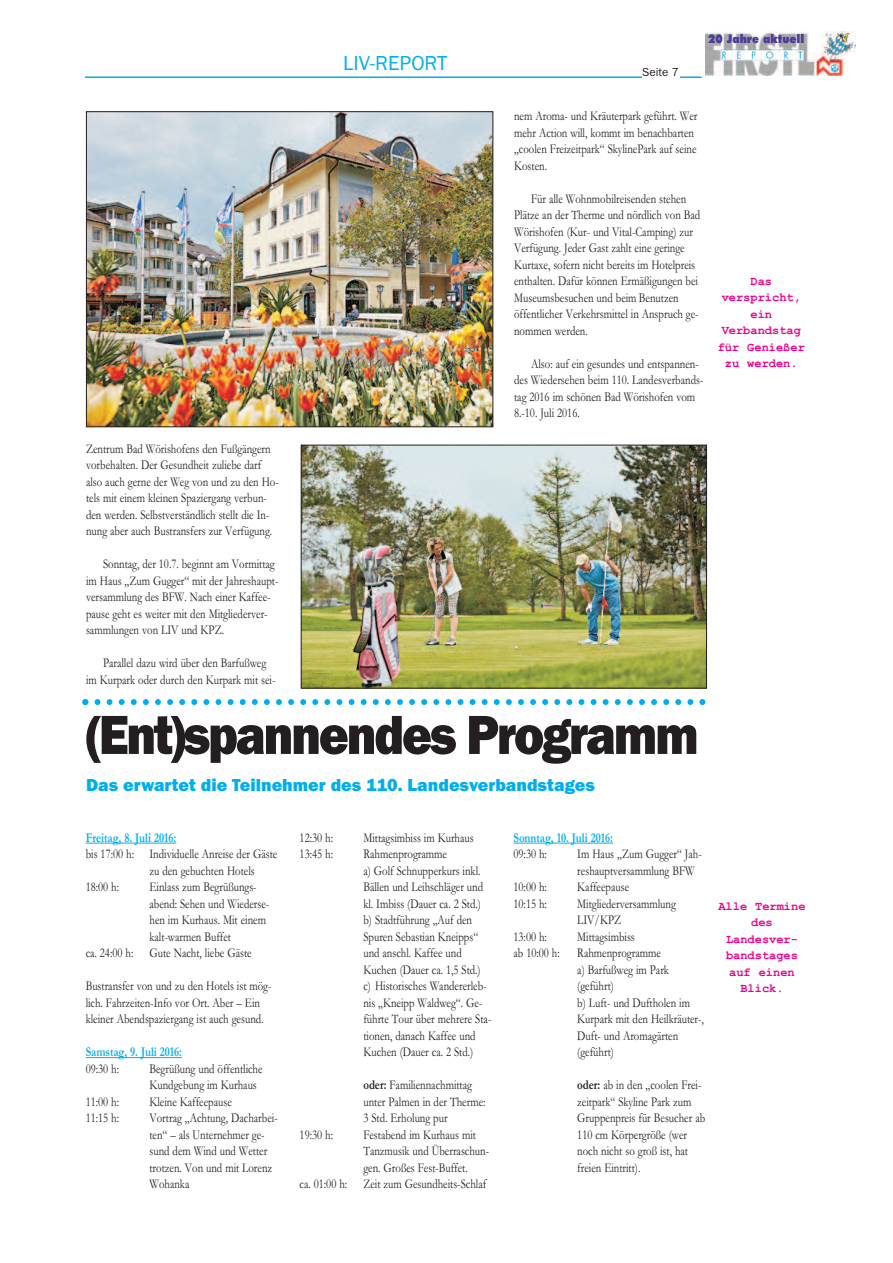
<style>
.page{position:relative;width:893px;height:1263px;background:#fff}
.page>*{position:absolute;margin:0;border:0;box-sizing:border-box;transform-origin:0 0}
.t1{font:800 57px "Franklin Gothic";letter-spacing:-.045em;color:#231f20;scale:.9 1}
.t2{font:21px "Franklin Gothic";color:#00aeef}
.t3{font:800 18px "Franklin Gothic";color:#00aeef}
.t4{font:13.5px/16.5px "Garamond";color:#231f20;scale:.8 1}
.t5{font:700 13.5px "Garamond";color:#00aeef;scale:.8 1}
.t6{font:700 12px/16.5px "Courier New";color:#ed028c;text-align:center}
.t7{font:900 12px "Futura BT";color:#4e3b98;scale:.9 1}
.t8{font:12px "Franklin Gothic";color:#231f20}
.s1{font-weight:700}
</style>
<div class="page">
<hr style="left:85px;top:76px;width:617px;height:2px;background:#00aeef">
<img style="left:705px;top:32px;width:150px;height:44px">
<div style="left:643px;top:67px;width:37px;height:14px;background:#fff"></div>
<svg style="left:82px;top:699px;width:623px;height:6px"></svg>
<hr style="left:86px;top:843px;width:90px;height:1px;background:#00aeef">
<hr style="left:86px;top:1057px;width:96px;height:1px;background:#00aeef">
<hr style="left:513px;top:843px;width:100px;height:1px;background:#00aeef">
<img style="left:88px;top:113px;width:403px;height:312px">
<div style="left:86px;top:111px;width:407px;height:316px;border:1px solid #231f20"></div>
<img style="left:303px;top:447px;width:402px;height:239px">
<div style="left:301px;top:445px;width:406px;height:243px;border:1px solid #231f20"></div>
<h2 class="t2" style="left:343px;top:50px;width:106px">LIV-REPORT</h2>
<p class="t4" style="left:86px;top:440px;width:242px">Zentrum Bad Wörishofens den Fußgängern vorbehalten. Der Gesundheit zuliebe darf also auch gerne der Weg von und zu den Ho&shy;tels mit einem kleinen Spaziergang verbun&shy;den werden. Selbstverständlich stellt die In&shy;nung aber auch Bustransfers zur Verfügung.</p>
<p class="t4" style="left:86px;top:555px;width:242px;text-indent:17px">Sonntag, der 10.7. beginnt am Vormittag im Haus „Zum Gugger“ mit der Jahreshaupt&shy;versammlung des BFW. Nach einer Kaffee&shy;pause geht es weiter mit den Mitgliederver&shy;sammlungen von LIV und KPZ.</p>
<p class="t4" style="left:86px;top:654px;width:238px;text-align:center">Parallel dazu wird über den Barfußweg<br>im Kurpark oder durch den Kurpark mit sei-</p>
<p class="t8" style="left:643px;top:64px;width:38px">Seite 7</p>
<p class="t7" style="left:708px;top:31px;width:108px">20 Jahre aktuell</p>
<p class="t4" style="left:514px;top:107px;width:231px">nem Aroma- und Kräuterpark geführt. Wer mehr Action will, kommt im benachbarten „coolen Freizeitpark“ SkylinePark auf seine Kosten.</p>
<p class="t4" style="left:514px;top:190px;width:234px;text-indent:17px">Für alle Wohnmobilreisenden stehen Plätze an der Therme und nördlich von Bad Wörishofen (Kur- und Vital-Camping) zur Verfügung. Jeder Gast zahlt eine geringe Kurtaxe, sofern nicht bereits im Hotelpreis enthalten. Dafür können Ermäßigungen bei Museumsbesuchen und beim Benutzen öffentlicher Verkehrsmittel in Anspruch ge&shy;nommen werden.</p>
<p class="t4" style="left:514px;top:355px;width:238px;text-indent:17px">Also: auf ein gesundes und entspannen&shy;des Wiedersehen beim 110. Landesverbands&shy;tag 2016 im schönen Bad Wörishofen vom 8.-10. Juli 2016.</p>
<p class="t6" style="left:718px;top:272px;width:89px">Das verspricht, ein<br>Verbandstag für Genießer zu werden.</p>
<h1 class="t1" style="left:86px;top:701px;width:682px">(Ent)spannendes Programm</h1>
<h3 class="t3" style="left:86px;top:775px;width:510px">Das erwartet die Teilnehmer des 110. Landesverbandstages</h3>
<p class="t5" style="left:86px;top:829px;width:115px">Freitag, 8. Juli 2016:</p>
<p class="t4" style="left:86px;top:845px;width:241px">bis 17:00 h: Individuelle Anreise der Gäste</p>
<p class="t4" style="left:149px;top:862px;width:133px">zu den gebuchten Hotels</p>
<p class="t4" style="left:86px;top:878px;width:43px">18:00 h:</p>
<p class="t4" style="left:149px;top:878px;width:135px">Einlass zum Begrüßungs-</p>
<p class="t4" style="left:149px;top:895px;width:151px">abend: Sehen und Wiederse-</p>
<p class="t4" style="left:149px;top:911px;width:147px">hen im Kurhaus. Mit einem</p>
<p class="t4" style="left:149px;top:928px;width:103px">kalt-warmen Buffet</p>
<p class="t4" style="left:86px;top:944px;width:209px">ca. 24:00 h: Gute Nacht, liebe Gäste</p>
<p class="t4" style="left:86px;top:977px;width:234px">Bustransfer von und zu den Hotels ist mög&shy;lich. Fahrzeiten-Info vor Ort. Aber – Ein kleiner Abendspaziergang ist auch gesund.</p>
<p class="t5" style="left:86px;top:1044px;width:122px">Samstag, 9. Juli 2016:</p>
<p class="t4" style="left:86px;top:1060px;width:43px">09:30 h:</p>
<p class="t4" style="left:149px;top:1060px;width:143px">Begrüßung und öffentliche<br>Kundgebung im Kurhaus</p>
<p class="t4" style="left:86px;top:1093px;width:43px">11:00 h:</p>
<p class="t4" style="left:149px;top:1093px;width:104px">Kleine Kaffeepause</p>
<p class="t4" style="left:86px;top:1109px;width:43px">11:15 h:</p>
<p class="t4" style="left:149px;top:1109px;width:162px">Vortrag „Achtung, Dacharbei&shy;ten“ – als Unternehmer ge&shy;sund dem Wind und Wetter trotzen. Von und mit Lorenz<br>Wohanka</p>
<p class="t4" style="left:300px;top:829px;width:43px">12:30 h:</p>
<p class="t4" style="left:363px;top:829px;width:139px">Mittagsimbiss im Kurhaus</p>
<p class="t4" style="left:300px;top:845px;width:43px">13:45 h:</p>
<p class="t4" style="left:363px;top:845px;width:161px">Rahmenprogramme<br>a) Golf Schnupperkurs inkl.<br>Bällen und Leihschläger und kl. Imbiss (Dauer ca. 2 Std.) b) Stadtführung „Auf den<br>Spuren Sebastian Kneipps“ und anschl. Kaffee und<br>Kuchen (Dauer ca. 1,5 Std.) c) Historisches Wandererleb&shy;nis „Kneipp Waldweg“. Ge&shy;führte Tour über mehrere Sta&shy;tionen, danach Kaffee und<br>Kuchen (Dauer ca. 2 Std.)</p>
<p class="t4" style="left:363px;top:1076px;width:154px"><span class="s1">oder:</span> Familiennachmittag unter Palmen in der Therme:<br>3 Std. Erholung pur</p>
<p class="t4" style="left:300px;top:1126px;width:43px">19:30 h:</p>
<p class="t4" style="left:363px;top:1126px;width:142px">Festabend im Kurhaus mit</p>
<p class="t4" style="left:363px;top:1142px;width:159px">Tanzmusik und Überraschun-</p>
<p class="t4" style="left:363px;top:1159px;width:132px">gen. Großes Fest-Buffet.</p>
<p class="t4" style="left:300px;top:1175px;width:235px">ca. 01:00 h: Zeit zum Gesundheits-Schlaf</p>
<p class="t5" style="left:513px;top:829px;width:126px">Sonntag, 10. Juli 2016:</p>
<p class="t4" style="left:513px;top:845px;width:43px">09:30 h:</p>
<p class="t4" style="left:577px;top:845px;width:157px">Im Haus „Zum Gugger“ Jah&shy;reshauptversammlung BFW</p>
<p class="t4" style="left:513px;top:878px;width:43px">10:00 h:</p>
<p class="t4" style="left:577px;top:878px;width:66px">Kaffeepause</p>
<p class="t4" style="left:513px;top:895px;width:43px">10:15 h:</p>
<p class="t4" style="left:577px;top:895px;width:125px">Mitgliederversammlung<br>LIV/KPZ</p>
<p class="t4" style="left:513px;top:928px;width:43px">13:00 h:</p>
<p class="t4" style="left:577px;top:928px;width:73px">Mittagsimbiss</p>
<p class="t4" style="left:513px;top:944px;width:59px">ab 10:00 h:</p>
<p class="t4" style="left:577px;top:944px;width:160px">Rahmenprogramme<br>a) Barfußweg im Park (geführt)<br>b) Luft- und Duftholen im<br>Kurpark mit den Heilkräuter-,<br>Duft- und Aromagärten (geführt)</p>
<p class="t4" style="left:577px;top:1076px;width:161px"><span class="s1">oder:</span> ab in den „coolen Frei&shy;zeitpark“ Skyline Park zum<br>Gruppenpreis für Besucher ab<br>110 cm Körpergröße (wer noch nicht so groß ist, hat freien Eintritt).</p>
<p class="t6" style="left:718px;top:897px;width:89px">Alle Termine des<br>Landesver&shy;bandstages auf einen<br>Blick.</p>
</div>
